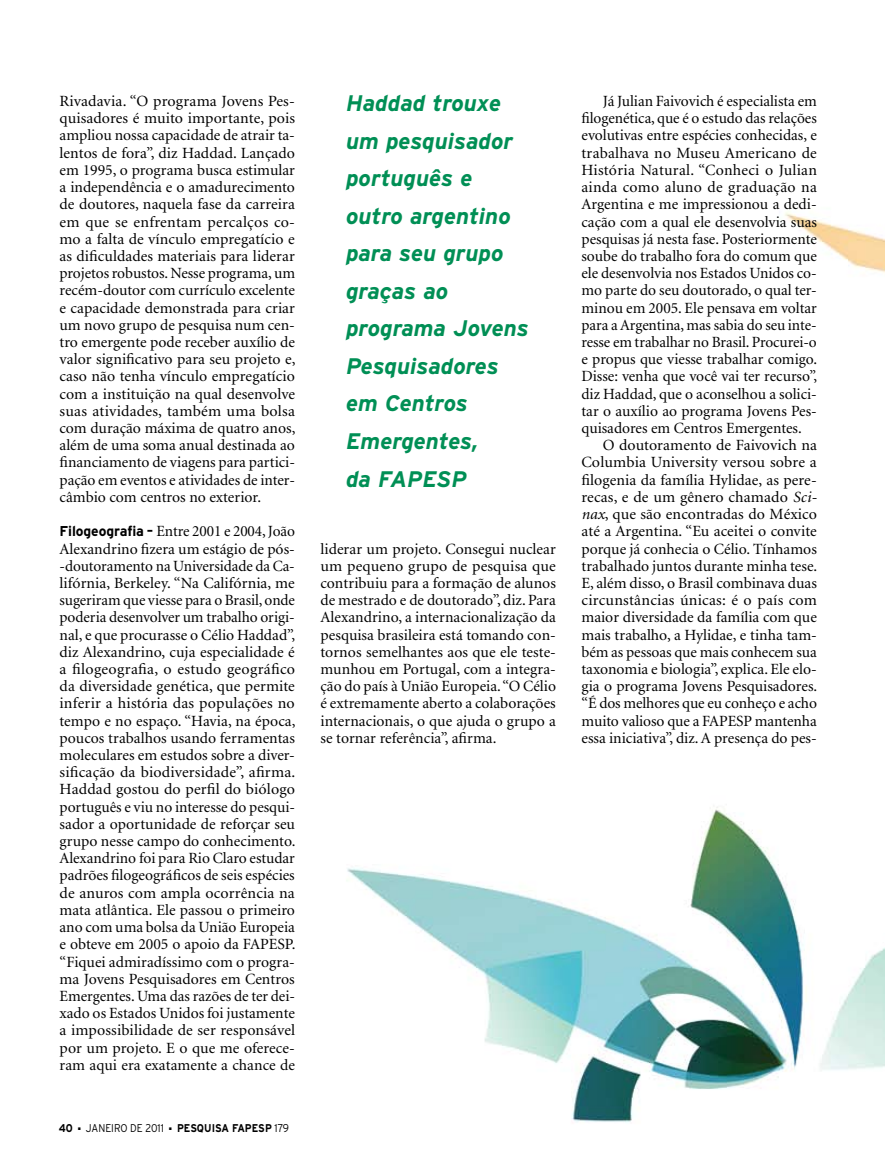
<style>
.page{position:relative;width:885px;height:1170px;background:#fff}
.page>*{position:absolute;margin:0;border:0;box-sizing:border-box;transform-origin:0 0}
.t1{font:italic 700 22.5px/37.5px "Interstate";color:#008f55}
.t2{font:15.6px/17.2px "Minion";color:#000;text-align:justify}
.t3{font:700 11.25px "Interstate";color:#000;scale:.9 1}
.t4{font:300 11.25px "Interstate";color:#000;scale:.9 1}
.s1{font-family:"Interstate";font-weight:700;font-size:14.25px}
.s2{font-weight:300}
.s3{font-style:italic}
</style>
<div class="page">
<img style="left:347px;top:211px;width:537px;height:912px">
<p class="t2" style="left:60px;top:93px;width:237px">Rivadavia. “O programa Jovens Pes&shy;quisadores é muito importante, pois ampliou nossa capacidade de atrair ta&shy;lentos de fora”, diz Haddad. Lançado em 1995, o programa busca estimular a independência e o amadurecimento de doutores, naquela fase da carreira em que se enfrentam percalços co&shy;mo a falta de vínculo empregatício e as dificuldades materiais para liderar projetos robustos. Nesse programa, um recém-doutor com currículo excelente e capacidade demonstrada para criar um novo grupo de pesquisa num cen&shy;tro emergente pode receber auxílio de valor significativo para seu projeto e, caso não tenha vínculo empregatício com a instituição na qual desenvolve suas atividades, também uma bolsa com duração máxima de quatro anos, além de uma soma anual destinada ao financiamento de viagens para partici&shy;pação em eventos e atividades de inter&shy;câmbio com centros no exterior.</p>
<p class="t2" style="left:60px;top:523px;width:237px"><span class="s1">Filogeografia –</span> Entre 2001 e 2004, João Alexandrino fizera um estágio de pós--doutoramento na Universidade da Ca&shy;lifórnia, Berkeley. “Na Califórnia, me sugeriram que viesse para o Brasil, onde poderia desenvolver um trabalho origi&shy;nal, e que procurasse o Célio Haddad”, diz Alexandrino, cuja especialidade é a filogeografia, o estudo geográfico da diversidade genética, que permite inferir a história das populações no tempo e no espaço. “Havia, na época, poucos trabalhos usando ferramentas moleculares em estudos sobre a diver&shy;sificação da biodiversidade”, afirma.<br>Haddad gostou do perfil do biólogo português e viu no interesse do pesqui&shy;sador a oportunidade de reforçar seu grupo nesse campo do conhecimento.<br>Alexandrino foi para Rio Claro estudar padrões filogeográficos de seis espécies de anuros com ampla ocorrência na mata atlântica. Ele passou o primeiro ano com uma bolsa da União Europeia e obteve em 2005 o apoio da FAPESP. “Fiquei admiradíssimo com o progra&shy;ma Jovens Pesquisadores em Centros Emergentes. Uma das razões de ter dei&shy;xado os Estados Unidos foi justamente a impossibilidade de ser responsável por um projeto. E o que me oferece&shy;ram aqui era exatamente a chance de</p>
<p class="t3" style="left:59px;top:1121px;width:17px">40</p>
<p class="t4" style="left:78px;top:1121px;width:97px">■ JANEIRO DE 2011</p>
<p class="t3" style="left:169px;top:1121px;width:135px">■ PESQUISA FAPESP <span class="s2">179</span></p>
<h1 class="t1" style="left:346px;top:84px;width:184px">Haddad trouxe um pesquisador português e outro argentino para seu grupo graças ao programa Jovens<br>Pesquisadores em Centros<br>Emergentes,<br>da FAPESP</h1>
<p class="t2" style="left:320px;top:540px;width:237px">liderar um projeto. Consegui nuclear um pequeno grupo de pesquisa que contribuiu para a formação de alunos de mestrado e de doutorado”, diz. Para Alexandrino, a internacionalização da pesquisa brasileira está tomando con&shy;tornos semelhantes aos que ele teste&shy;munhou em Portugal, com a integra&shy;ção do país à União Europeia. “O Célio é extremamente aberto a colaborações internacionais, o que ajuda o grupo a se tornar referência”, afirma.</p>
<p class="t2" style="left:602px;top:93px;width:215px">Já Julian Faivovich é especialista em</p>
<p class="t2" style="left:581px;top:110px;width:237px">filogenética, que é o estudo das relações</p>
<p class="t2" style="left:581px;top:127px;width:237px">evolutivas entre espécies conhecidas, e</p>
<p class="t2" style="left:581px;top:145px;width:237px">trabalhava no Museu Americano de</p>
<p class="t2" style="left:581px;top:162px;width:237px">História Natural. “Conheci o Julian</p>
<p class="t2" style="left:581px;top:179px;width:237px">ainda como aluno de graduação na</p>
<p class="t2" style="left:581px;top:196px;width:237px">Argentina e me impressionou a dedi-</p>
<p class="t2" style="left:581px;top:213px;width:237px">cação com a qual ele desenvolvia suas</p>
<p class="t2" style="left:581px;top:231px;width:237px">pesquisas já nesta fase. Posteriormente</p>
<p class="t2" style="left:581px;top:248px;width:237px">soube do trabalho fora do comum que</p>
<p class="t2" style="left:581px;top:265px;width:237px">ele desenvolvia nos Estados Unidos co-</p>
<p class="t2" style="left:581px;top:282px;width:237px">mo parte do seu doutorado, o qual ter-</p>
<p class="t2" style="left:581px;top:299px;width:237px">minou em 2005. Ele pensava em voltar</p>
<p class="t2" style="left:581px;top:317px;width:237px">para a Argentina, mas sabia do seu inte-</p>
<p class="t2" style="left:581px;top:334px;width:237px">resse em trabalhar no Brasil. Procurei-o</p>
<p class="t2" style="left:581px;top:351px;width:237px">e propus que viesse trabalhar comigo.</p>
<p class="t2" style="left:581px;top:368px;width:237px">Disse: venha que você vai ter recurso”,</p>
<p class="t2" style="left:581px;top:385px;width:237px">diz Haddad, que o aconselhou a solici-</p>
<p class="t2" style="left:581px;top:403px;width:237px">tar o auxílio ao programa Jovens Pes-</p>
<p class="t2" style="left:581px;top:420px;width:222px">quisadores em Centros Emergentes.</p>
<p class="t2" style="left:602px;top:437px;width:216px">O doutoramento de Faivovich na</p>
<p class="t2" style="left:581px;top:454px;width:237px">Columbia University versou sobre a</p>
<p class="t2" style="left:581px;top:471px;width:237px">filogenia da família Hylidae, as pere-</p>
<p class="t2" style="left:581px;top:489px;width:237px">recas, e de um gênero chamado <span class="s3">Sci-</span></p>
<p class="t2" style="left:581px;top:506px;width:237px"><span class="s3">nax</span>, que são encontradas do México</p>
<p class="t2" style="left:581px;top:523px;width:237px">até a Argentina. “Eu aceitei o convite</p>
<p class="t2" style="left:581px;top:540px;width:237px">porque já conhecia o Célio. Tínhamos</p>
<p class="t2" style="left:581px;top:557px;width:237px">trabalhado juntos durante minha tese.</p>
<p class="t2" style="left:581px;top:575px;width:237px">E, além disso, o Brasil combinava duas</p>
<p class="t2" style="left:581px;top:592px;width:237px">circunstâncias únicas: é o país com</p>
<p class="t2" style="left:581px;top:609px;width:237px">maior diversidade da família com que</p>
<p class="t2" style="left:581px;top:626px;width:237px">mais trabalho, a Hylidae, e tinha tam-</p>
<p class="t2" style="left:581px;top:643px;width:237px">bém as pessoas que mais conhecem sua</p>
<p class="t2" style="left:581px;top:661px;width:237px">taxonomia e biologia”, explica. Ele elo-</p>
<p class="t2" style="left:581px;top:678px;width:237px">gia o programa Jovens Pesquisadores.</p>
<p class="t2" style="left:581px;top:695px;width:237px">“É dos melhores que eu conheço e acho</p>
<p class="t2" style="left:581px;top:712px;width:237px">muito valioso que a FAPESP mantenha</p>
<p class="t2" style="left:581px;top:729px;width:237px">essa iniciativa”, diz. A presença do pes-</p>
</div>
